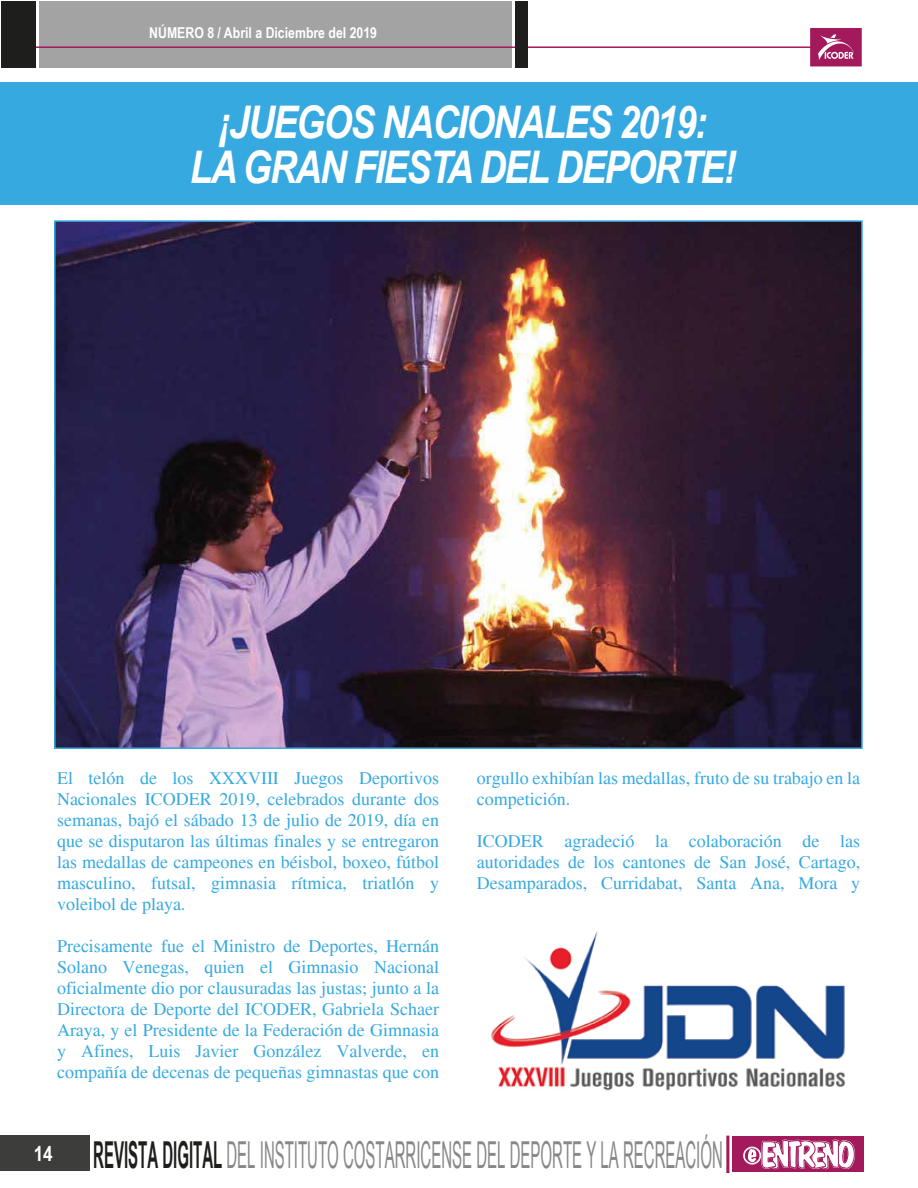
<style>
.page{position:relative;width:918px;height:1188px;background:#fff}
.page>*{position:absolute;margin:0;border:0;box-sizing:border-box;transform-origin:0 0}
.t1{font:italic 700 45px/45px "Arial Narrow";letter-spacing:-.035em;color:#fff;text-align:center}
.t2{font:37.2px "Arial Narrow";color:#878787;scale:.49 1}
.t3{font:18px/21px "Times";color:#36a9e1;text-align:justify}
.t4{font:700 15px "Arial Narrow";color:#fff}
.s1{font-weight:700;color:#1e1e1c}
</style>
<div class="page">
<div style="left:0;top:82px;width:918px;height:122px;background:#36a9e1"></div>
<div style="left:733px;top:1136px;width:131px;height:36px;background:#a21a5b"></div>
<hr style="left:726px;top:1136px;width:3px;height:37px;background:#a21a5b">
<div style="left:0;top:1135px;width:89px;height:36px;background:#3d3d3b"></div>
<svg style="left:748px;top:1139px;width:107px;height:31px"></svg>
<div style="left:743px;top:1147px;width:18px;height:17px;border:1px solid #fff;border-radius:50%"></div>
<div style="left:744px;top:1148px;width:16px;height:16px;border:1px solid #fff;border-radius:50%"></div>
<div style="left:39px;top:1px;width:473px;height:66px;background:#a4a3a3"></div>
<div style="left:810px;top:28px;width:52px;height:38px;background:#a21a5b;border:2px solid #a21a5b"></div>
<hr style="left:27px;top:46px;width:791px;height:2px;background:#a21a5b">
<div style="left:516px;top:1px;width:12px;height:66px;background:#1e1e1c"></div>
<div style="left:1px;top:1px;width:35px;height:66px;background:#1e1e1c"></div>
<svg style="left:818px;top:34px;width:36px;height:26px"></svg>
<img style="left:491px;top:931px;width:354px;height:160px">
<img style="left:57px;top:223px;width:803px;height:523px">
<p class="t4" style="left:149px;top:21px;width:229px">NÚMERO 8 / Abril a Diciembre del 2019</p>
<h1 class="t1" style="left:190px;top:97px;width:548px">¡JUEGOS NACIONALES 2019:<br>LA GRAN FIESTA DEL DEPORTE!</h1>
<p class="t3" style="left:57px;top:768px;width:384px">El telón de los XXXVIII Juegos Deportivos Nacionales ICODER 2019, celebrados durante dos semanas, bajó el sábado 13 de julio de 2019, día en que se disputaron las últimas finales y se entregaron las medallas de campeones en béisbol, boxeo, fútbol masculino, futsal, gimnasia rítmica, triatlón y voleibol de playa.</p>
<p class="t3" style="left:57px;top:936px;width:384px">Precisamente fue el Ministro de Deportes, Hernán Solano Venegas, quien el Gimnasio Nacional oficialmente dio por clausuradas las justas; junto a la Directora de Deporte del ICODER, Gabriela Schaer Araya, y el Presidente de la Federación de Gimnasia y Afines, Luis Javier González Valverde, en compañía de decenas de pequeñas gimnastas que con</p>
<p class="t3" style="left:477px;top:768px;width:385px">orgullo exhibían las medallas, fruto de su trabajo en la competición.</p>
<p class="t3" style="left:477px;top:831px;width:385px">ICODER agradeció la colaboración de las autoridades de los cantones de San José, Cartago, Desamparados, Curridabat, Santa Ana, Mora y</p>
<h2 class="t2" style="left:34px;top:1128px;width:1408px"><sup>14</sup> <span class="s1">REVISTA DIGITAL</span> DEL INSTITUTO COSTARRICENSE DEL DEPORTE Y LA RECREACIÓN</h2>
</div>
